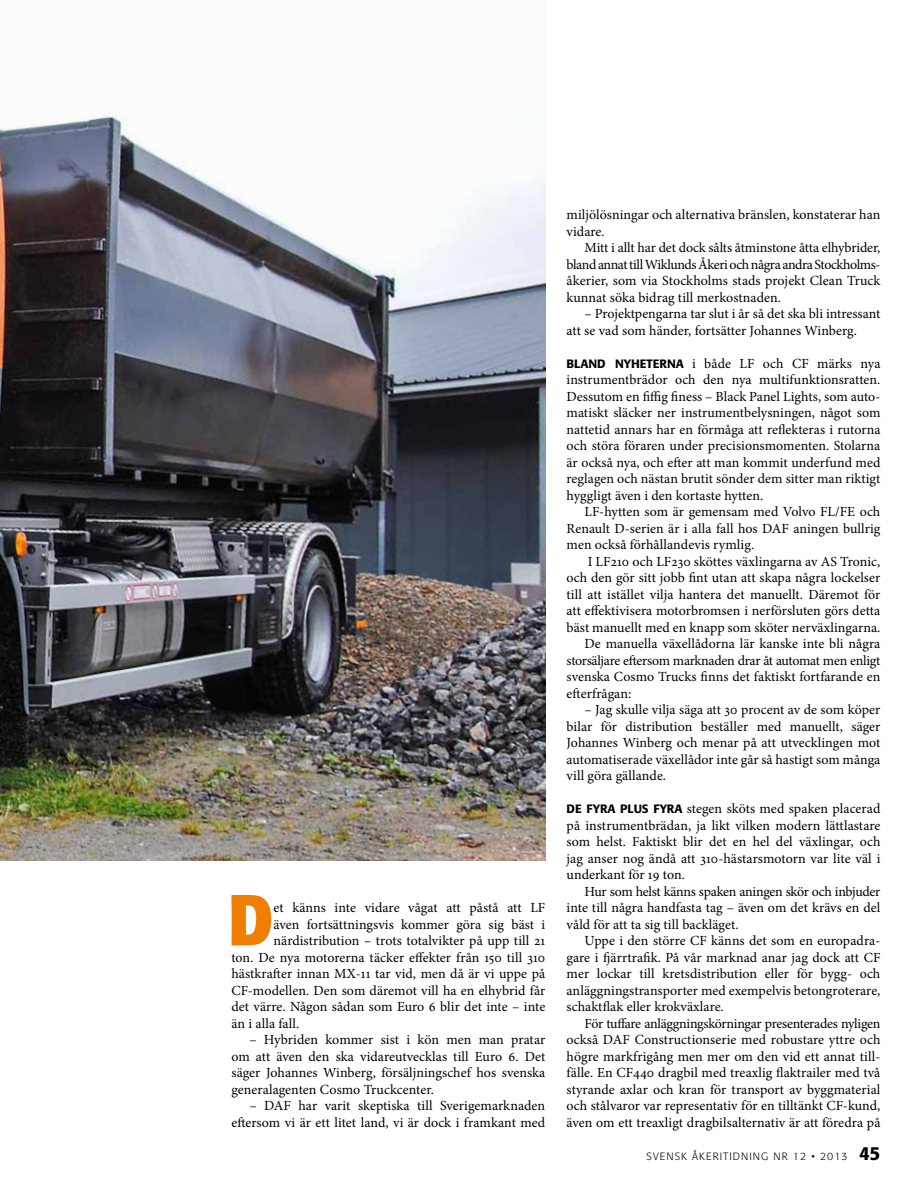
<style>
.page{position:relative;width:923px;height:1191px;background:#fff}
.page>*{position:absolute;margin:0;border:0;box-sizing:border-box;transform-origin:0 0}
.t1{font:700 71.25px "Formata OT Condenced";color:#f07e00}
.t2{font:13.95px/16.5px "Minion Pro";color:#000;text-align:justify}
.t3{font:13.95px "Minion Pro";letter-spacing:-.025em;color:#000}
.t4{font:300 10.5px "Formata OT";letter-spacing:.1em;color:#000}
.s1{font-family:"Formata OT";font-weight:500;font-size:12px}
.s2{font-weight:500;font-size:18.75px}
</style>
<div class="page">
<img style="left:0;top:111px;width:545px;height:749px">
<h1 class="t1" style="left:229px;top:876px;width:46px">D</h1>
<p class="t2" style="left:274px;top:899px;width:273px">et känns inte vidare vågat att påstå att LF</p>
<p class="t2" style="left:274px;top:916px;width:273px">även fortsättningsvis kommer göra sig bäst i</p>
<p class="t2" style="left:274px;top:932px;width:273px">närdistribution – trots totalvikter på upp till 21</p>
<p class="t2" style="left:231px;top:949px;width:315px">ton. De nya motorerna täcker effekter från 150 till 310</p>
<p class="t2" style="left:231px;top:965px;width:315px">hästkrafter innan MX-11 tar vid, men då är vi uppe på</p>
<p class="t2" style="left:231px;top:982px;width:315px">CF-modellen. Den som däremot vill ha en elhybrid får</p>
<p class="t2" style="left:231px;top:998px;width:315px">det värre. Någon sådan som Euro 6 blir det inte – inte</p>
<p class="t2" style="left:231px;top:1015px;width:69px">än i alla fall.</p>
<p class="t2" style="left:231px;top:1031px;width:315px;text-indent:18px">– Hybriden kommer sist i kön men man pratar om att även den ska vidareutvecklas till Euro 6. Det säger Johannes Winberg, försäljningschef hos svenska generalagenten Cosmo Truckcenter.</p>
<p class="t2" style="left:231px;top:1097px;width:315px;text-align:right">– DAF har varit skeptiska till Sverigemarknaden eftersom vi är ett litet land, vi är dock i framkant med</p>
<p class="t2" style="left:566px;top:206px;width:315px">miljölösningar och alternativa bränslen, konstaterar han vidare.</p>
<p class="t2" style="left:566px;top:239px;width:315px;text-indent:18px">Mitt i allt har det dock sålts åtminstone åtta elhybrider, bland annat till Wiklunds Åkeri och några andra Stockholms&shy;åkerier, som via Stockholms stads projekt Clean Truck kunnat söka bidrag till merkostnaden.</p>
<p class="t2" style="left:566px;top:305px;width:315px;text-indent:18px">– Projektpengarna tar slut i år så det ska bli intressant att se vad som händer, fortsätter Johannes Winberg.</p>
<p class="t2" style="left:566px;top:355px;width:315px"><span class="s1">BLAND NYHETERNA</span> i både LF och CF märks nya instrumentbrädor och den nya multifunktionsratten.<br>Dessutom en fiffig finess – Black Panel Lights, som auto&shy;matiskt släcker ner instrumentbelysningen, något som nattetid annars har en förmåga att reflekteras i rutorna och störa föraren under precisionsmomenten. Stolarna är också nya, och efter att man kommit underfund med reglagen och nästan brutit sönder dem sitter man riktigt hyggligt även i den kortaste hytten.</p>
<p class="t2" style="left:566px;top:503px;width:315px;text-indent:18px">LF-hytten som är gemensam med Volvo FL/FE och Renault D-serien är i alla fall hos DAF aningen bullrig men också förhållandevis rymlig.</p>
<p class="t2" style="left:587px;top:553px;width:294px">I LF210 och LF230 sköttes växlingarna av AS Tronic,</p>
<p class="t2" style="left:566px;top:569px;width:315px">och den gör sitt jobb fint utan att skapa några lockelser</p>
<p class="t2" style="left:566px;top:586px;width:315px">till att istället vilja hantera det manuellt. Däremot för</p>
<p class="t2" style="left:566px;top:602px;width:315px">att effektivisera motorbromsen i nerförsluten görs detta</p>
<p class="t2" style="left:566px;top:619px;width:315px">bäst manuellt med en knapp som sköter nerväxlingarna.</p>
<p class="t2" style="left:584px;top:635px;width:297px">De manuella växellådorna lär kanske inte bli några</p>
<p class="t3" style="left:566px;top:651px;width:315px">storsäljare eftersom marknaden drar åt automat men enligt</p>
<p class="t2" style="left:566px;top:668px;width:315px">svenska Cosmo Trucks finns det faktiskt fortfarande en</p>
<p class="t2" style="left:566px;top:685px;width:66px">efterfrågan:</p>
<p class="t2" style="left:566px;top:701px;width:315px;text-indent:18px">– Jag skulle vilja säga att 30 procent av de som köper bilar för distribution beställer med manuellt, säger Johannes Winberg och menar på att utvecklingen mot automatiserade växellådor inte går så hastigt som många vill göra gällande.</p>
<p class="t2" style="left:566px;top:800px;width:315px"><span class="s1">DE FYRA PLUS FYRA</span> stegen sköts med spaken placerad på instrumentbrädan, ja likt vilken modern lättlastare som helst. Faktiskt blir det en hel del växlingar, och jag anser nog ändå att 310-hästarsmotorn var lite väl i underkant för 19 ton.</p>
<p class="t2" style="left:566px;top:883px;width:315px;text-indent:18px">Hur som helst känns spaken aningen skör och inbjuder inte till några handfasta tag – även om det krävs en del våld för att ta sig till backläget.</p>
<p class="t2" style="left:566px;top:932px;width:315px;text-indent:18px">Uppe i den större CF känns det som en europadra&shy;gare i fjärrtrafik. På vår marknad anar jag dock att CF mer lockar till kretsdistribution eller för bygg- och anläggningstransporter med exempelvis betongroterare, schaktflak eller krokväxlare.</p>
<p class="t2" style="left:566px;top:1015px;width:315px;text-indent:18px">För tuffare anläggningskörningar presenterades nyligen också DAF Constructionserie med robustare yttre och högre markfrigång men mer om den vid ett annat till&shy;fälle. En CF440 dragbil med treaxlig flaktrailer med två styrande axlar och kran för transport av byggmaterial och stålvaror var representativ för en tilltänkt CF-kund, även om ett treaxligt dragbilsalternativ är att föredra på</p>
<p class="t4" style="left:646px;top:1150px;width:235px">SVENSK ÅKERITIDNING NR 12 • 2013 <span class="s2">45</span></p>
</div>
